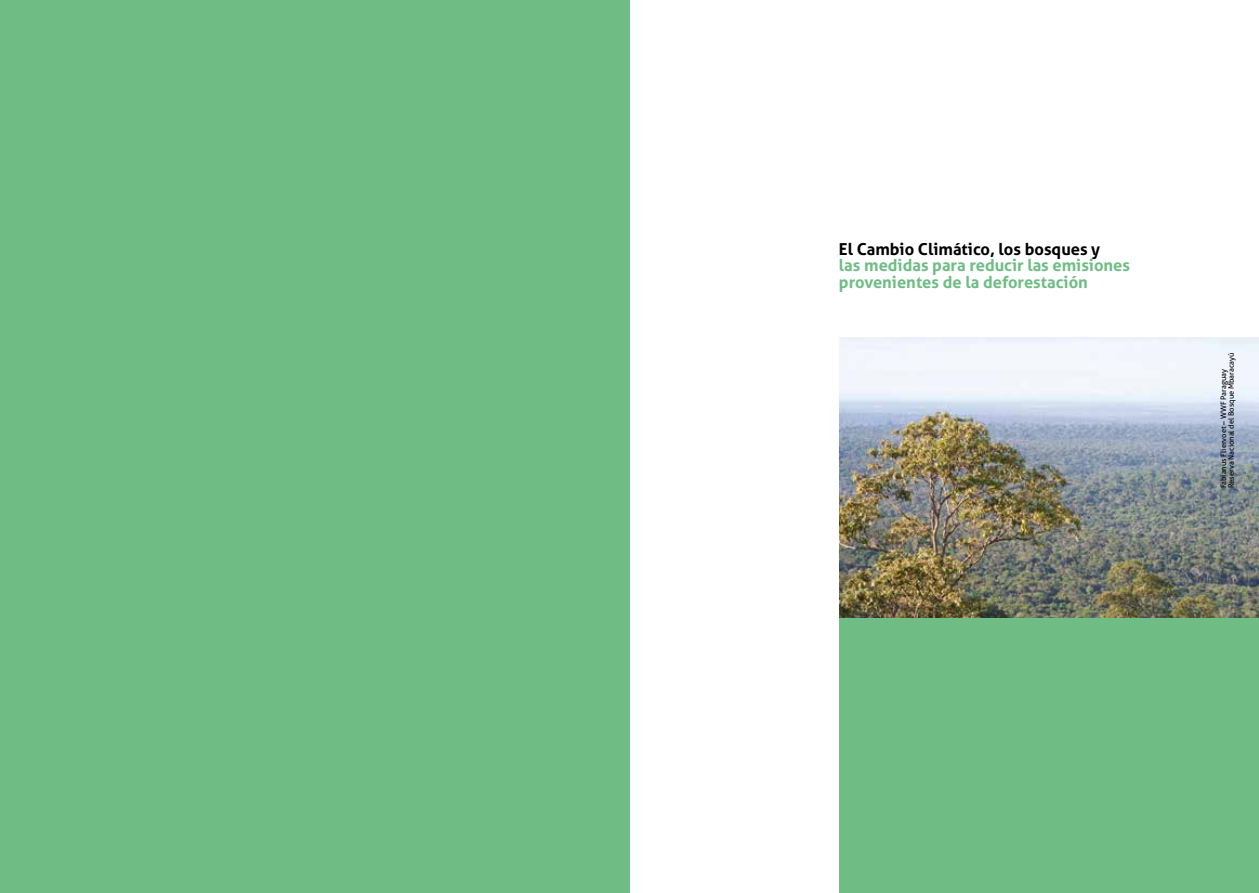
<style>
.page{position:relative;width:1259px;height:893px;background:#fff}
.page>*{position:absolute;margin:0;border:0;box-sizing:border-box;transform-origin:0 0}
.t1{font:700 16.5px/16.5px "Aller";color:#6fbc85}
.t2{font:700 16.5px "Aller";color:#000}
.t3{font:7.5px/7.5px "Aller";color:#000}
</style>
<div class="page">
<div style="left:840px;top:612px;width:419px;height:281px;background:#6fbc85"></div>
<div style="left:0;top:0;width:629px;height:893px;background:#6fbc85"></div>
<img style="left:840px;top:337px;width:419px;height:280px">
<p class="t2" style="left:839px;top:239px;width:263px">El Cambio Climático, los bosques y</p>
<p class="t1" style="left:839px;top:257px;width:293px">las medidas para reducir las emisiones provenientes de la deforestación</p>
<p class="t3" style="left:1219px;top:488px;width:137px;rotate:-90deg">Fabianus Fliervoet – WWF Paraguay<br>Reserva Nacional del Bosque Mbaracayú</p>
</div>
